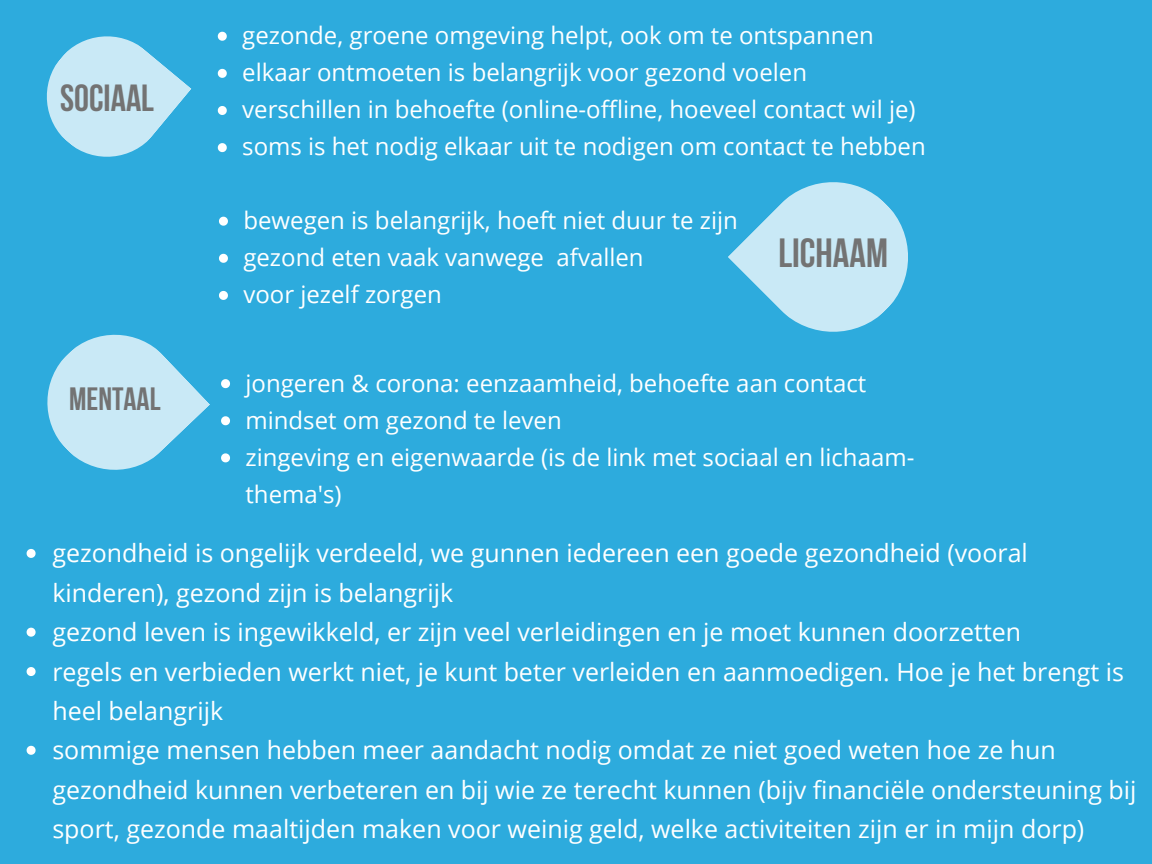
<style>
.page{position:relative;width:1152px;height:864px;background:#2dabdd}
.page>*{position:absolute;margin:0;border:0;box-sizing:border-box;transform-origin:0 0}
.t1{font:700 40.65px "Bebas Neue";color:#737373}
.t2{font:700 37.65px "Bebas Neue";color:#737373}
.t3{font:700 32.1px "Bebas Neue";color:#737373}
.t4{font:25.05px/39.3px "Open Sans";color:#fff}
.t5{font:24px/37.2px "Open Sans";color:#fff}
</style>
<div class="page">
<svg style="left:46px;top:36px;width:146px;height:121px"></svg>
<svg style="left:728px;top:182px;width:180px;height:150px;fill:#c9e9f6"></svg>
<svg style="left:47px;top:334px;width:163px;height:136px"></svg>
<svg style="left:218px;top:32px;width:9px;height:9px"></svg>
<svg style="left:218px;top:69px;width:9px;height:9px"></svg>
<svg style="left:218px;top:106px;width:9px;height:9px"></svg>
<svg style="left:218px;top:143px;width:9px;height:9px"></svg>
<svg style="left:219px;top:217px;width:9px;height:9px"></svg>
<svg style="left:219px;top:254px;width:9px;height:9px"></svg>
<svg style="left:219px;top:291px;width:9px;height:9px"></svg>
<svg style="left:221px;top:379px;width:9px;height:9px"></svg>
<svg style="left:221px;top:416px;width:9px;height:9px"></svg>
<svg style="left:221px;top:453px;width:9px;height:9px"></svg>
<svg style="left:27px;top:549px;width:9px;height:9px"></svg>
<svg style="left:27px;top:628px;width:9px;height:9px"></svg>
<svg style="left:27px;top:667px;width:9px;height:9px"></svg>
<svg style="left:27px;top:746px;width:9px;height:9px"></svg>
<p class="t2" style="left:60px;top:83px;width:96px">SOCIAAL</p>
<p class="t5" style="left:242px;top:16px;width:633px">gezonde, groene omgeving helpt, ook om te ontspannen</p>
<p class="t5" style="left:242px;top:53px;width:566px">elkaar ontmoeten is belangrijk voor gezond voelen</p>
<p class="t5" style="left:242px;top:90px;width:675px">verschillen in behoefte (online-offline, hoeveel contact wil je)</p>
<p class="t5" style="left:242px;top:128px;width:685px">soms is het nodig elkaar uit te nodigen om contact te hebben</p>
<p class="t5" style="left:243px;top:201px;width:496px">bewegen is belangrijk, hoeft niet duur te zijn</p>
<p class="t5" style="left:243px;top:238px;width:402px">gezond eten vaak vanwege afvallen</p>
<p class="t5" style="left:243px;top:275px;width:200px">voor jezelf zorgen</p>
<p class="t1" style="left:778px;top:236px;width:111px">LICHAAM</p>
<p class="t5" style="left:245px;top:364px;width:622px">jongeren &amp; corona: eenzaamheid, behoefte aan contact</p>
<p class="t5" style="left:245px;top:401px;width:318px">mindset om gezond te leven</p>
<p class="t5" style="left:245px;top:438px;width:670px">zingeving en eigenwaarde (is de link met sociaal en lichaam&shy;thema's)</p>
<p class="t4" style="left:52px;top:533px;width:977px">gezondheid is ongelijk verdeeld, we gunnen iedereen een goede gezondheid (vooral kinderen), gezond zijn is belangrijk</p>
<p class="t4" style="left:52px;top:612px;width:970px">gezond leven is ingewikkeld, er zijn veel verleidingen en je moet kunnen doorzetten</p>
<p class="t4" style="left:52px;top:651px;width:1073px">regels en verbieden werkt niet, je kunt beter verleiden en aanmoedigen. Hoe je het brengt is heel belangrijk</p>
<p class="t4" style="left:52px;top:730px;width:1086px">sommige mensen hebben meer aandacht nodig omdat ze niet goed weten hoe ze hun gezondheid kunnen verbeteren en bij wie ze terecht kunnen (bijv financiële ondersteuning bij sport, gezonde maaltijden maken voor weinig geld, welke activiteiten zijn er in mijn dorp)</p>
<p class="t3" style="left:69px;top:386px;width:93px">MENTAAL</p>
</div>
